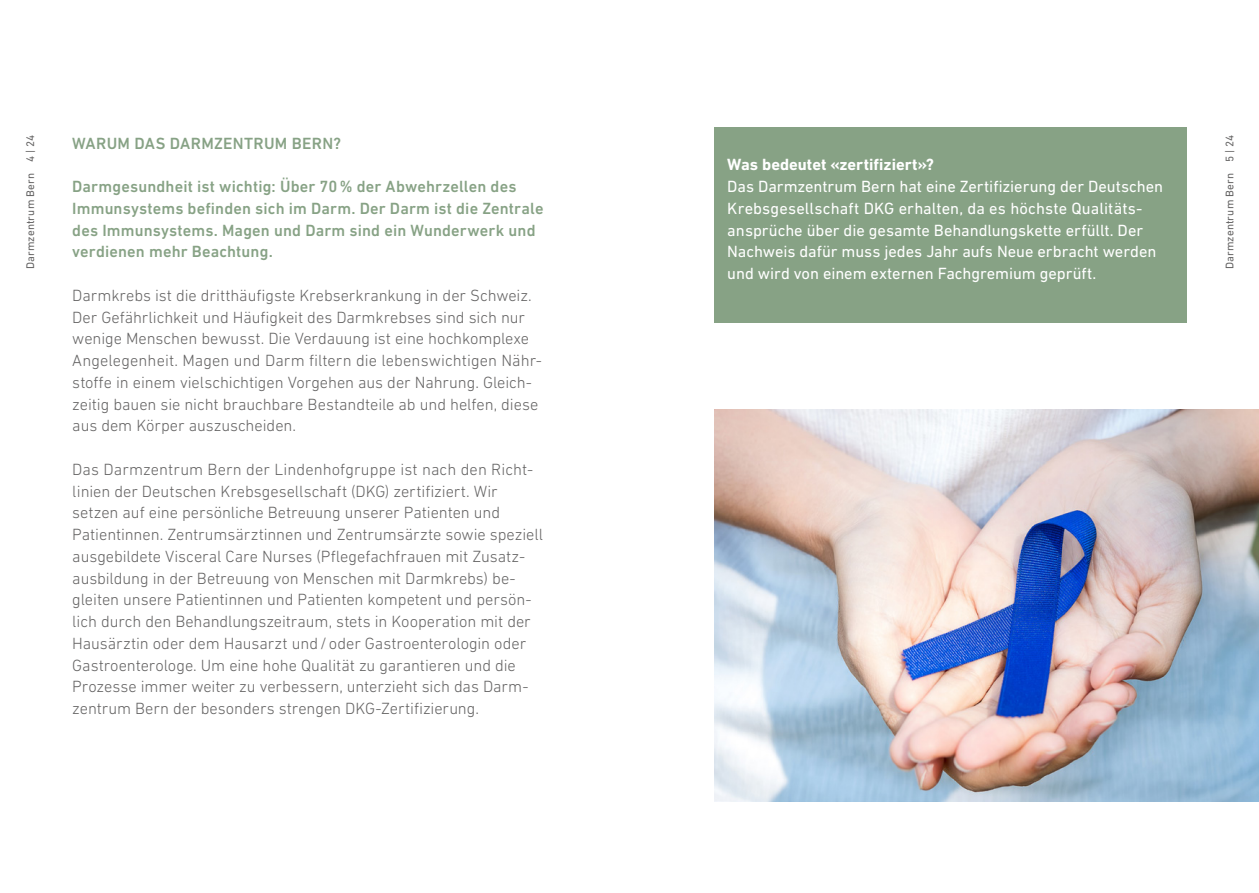
<style>
.page{position:relative;width:1259px;height:893px;background:#fff}
.page>*{position:absolute;margin:0;border:0;box-sizing:border-box;transform-origin:0 0}
.NEXT_Grundtext_11{font:300 16.5px/21.8px "DIN Next LT Pro";letter-spacing:-.005em;color:#646363}
.NEXT_Farbkasten_11{font:16.5px/21.8px "DIN Next LT Pro";color:#fff}
.NEXT_Lead_11{font:500 16.5px/21.8px "DIN Next LT Pro";letter-spacing:.01em;color:#87a285}
.NEXT_Farbkasten_11-2{font:700 16.5px "DIN Next LT Pro";color:#fff}
.NEXT_Titel_Inhalt_11{font:500 16.5px "DIN Next LT Pro";letter-spacing:.015em;color:#87a285}
.t1{font:11.25px "DIN Next LT Pro";letter-spacing:.01em;color:#646363}
</style>
<div class="page">
<img style="left:714px;top:410px;width:545px;height:391px">
<div style="left:714px;top:127px;width:472px;height:196px;background:#87a285"></div>
<p class="t1" style="left:24px;top:269px;width:136px;rotate:-90deg">Darmzentrum Bern 4 | 24</p>
<p class="NEXT_Titel_Inhalt_11" style="left:72px;top:133px;width:270px">WARUM DAS DARMZENTRUM BERN?</p>
<p class="NEXT_Lead_11" style="left:72px;top:175px;width:473px">Darmgesundheit ist wichtig: Über 70% der Abwehrzellen des Immunsystems befinden sich im Darm. Der Darm ist die Zentrale des Immunsystems. Magen und Darm sind ein Wunderwerk und verdienen mehr Beachtung.</p>
<p class="NEXT_Grundtext_11" style="left:72px;top:284px;width:471px">Darmkrebs ist die dritthäufigste Krebserkrankung in der Schweiz.<br>Der Gefährlichkeit und Häufigkeit des Darmkrebses sind sich nur wenige Menschen bewusst. Die Verdauung ist eine hochkomplexe Angelegenheit. Magen und Darm filtern die lebenswichtigen Nähr&shy;stoffe in einem vielschichtigen Vorgehen aus der Nahrung. Gleich&shy;zeitig bauen sie nicht brauchbare Bestandteile ab und helfen, diese aus dem Körper auszuscheiden.</p>
<p class="NEXT_Grundtext_11" style="left:72px;top:458px;width:472px">Das Darmzentrum Bern der Lindenhofgruppe ist nach den Richt&shy;linien der Deutschen Krebsgesellschaft (DKG) zertifiziert. Wir setzen auf eine persönliche Betreuung unserer Patienten und Patientinnen. Zentrumsärztinnen und Zentrumsärzte sowie speziell ausgebildete Visceral Care Nurses (Pflegefachfrauen mit Zusatz&shy;ausbildung in der Betreuung von Menschen mit Darmkrebs) be&shy;gleiten unsere Patientinnen und Patienten kompetent und persön&shy;lich durch den Behandlungszeitraum, stets in Kooperation mit der Hausärztin oder dem Hausarzt und/oder Gastroenterologin oder Gastroenterologe. Um eine hohe Qualität zu garantieren und die Prozesse immer weiter zu verbessern, unterzieht sich das Darm&shy;zentrum Bern der besonders strengen DKG-Zertifizierung.</p>
<p class="NEXT_Farbkasten_11-2" style="left:727px;top:155px;width:208px">Was bedeutet «zertifiziert»?</p>
<p class="NEXT_Farbkasten_11" style="left:727px;top:175px;width:437px">Das Darmzentrum Bern hat eine Zertifizierung der Deutschen Krebsgesellschaft DKG erhalten, da es höchste Qualitäts&shy;ansprüche über die gesamte Behandlungskette erfüllt. Der Nachweis dafür muss jedes Jahr aufs Neue erbracht werden und wird von einem externen Fachgremium geprüft.</p>
<p class="t1" style="left:1223px;top:269px;width:136px;rotate:-90deg">Darmzentrum Bern 5 | 24</p>
</div>
